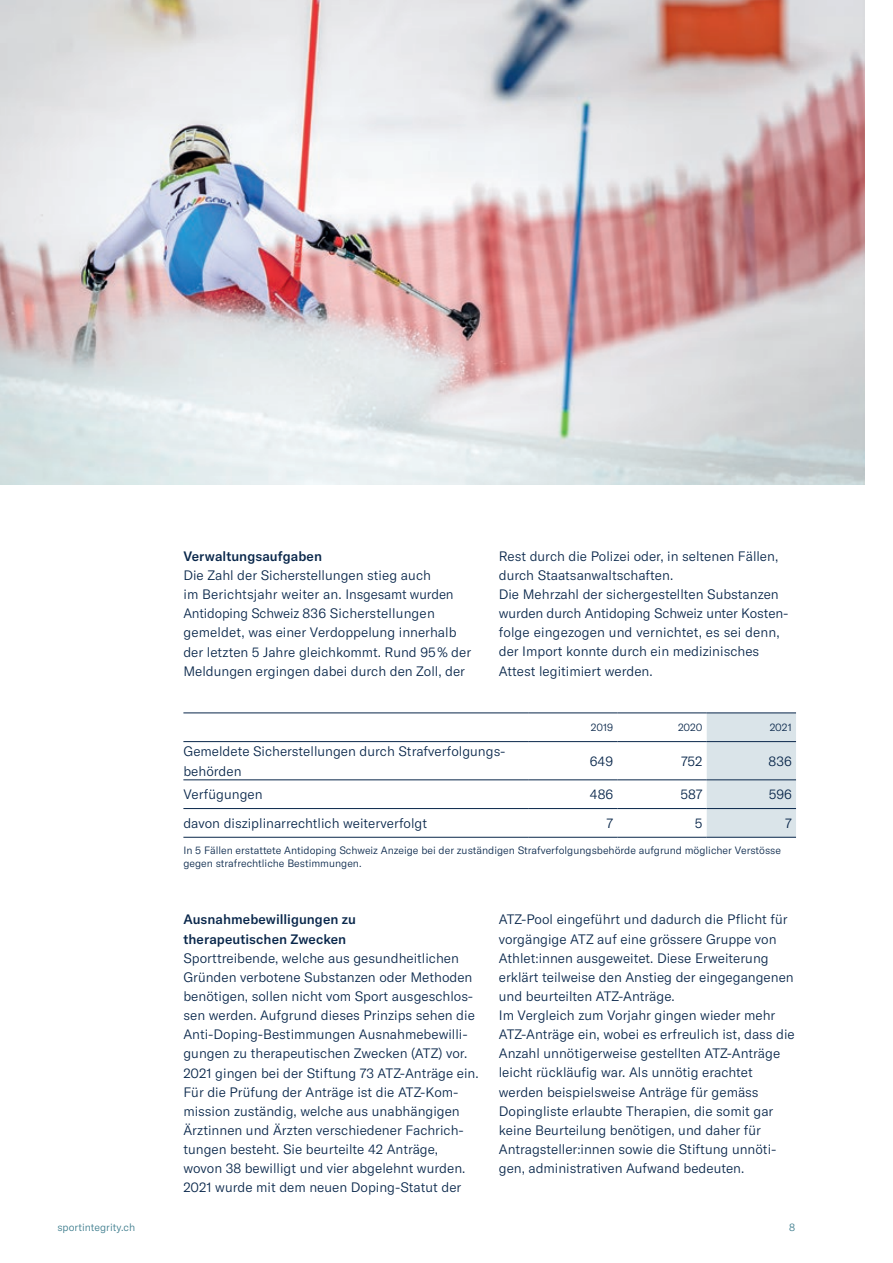
<style>
.page{position:relative;width:893px;height:1263px;background:#fff}
.page>*{position:absolute;margin:0;border:0;box-sizing:border-box;transform-origin:0 0}
.t1{font:300 13.5px/19.2px "GT America SSI";color:#08264a}
.t2{font:500 13.5px/19.2px "GT America SSI";letter-spacing:.005em;color:#08264a}
.t3{font:300 10.5px/12.6px "GT America SSI";color:#08264a}
.t4{font:300 10.5px "GT America SSI";color:#3b7b8c}
</style>
<div class="page">
<img style="left:0;top:0;width:864px;height:484px">
<div style="left:707px;top:713px;width:89px;height:124px;background:#dae4e9"></div>
<hr style="left:183px;top:712px;width:345px;height:1px;background:#08264a">
<hr style="left:528px;top:712px;width:89px;height:1px;background:#08264a">
<hr style="left:617px;top:712px;width:90px;height:1px;background:#08264a">
<hr style="left:707px;top:712px;width:89px;height:1px;background:#08264a">
<hr style="left:183px;top:741px;width:345px;height:1px;background:#08264a">
<hr style="left:528px;top:741px;width:89px;height:1px;background:#08264a">
<hr style="left:617px;top:741px;width:90px;height:1px;background:#08264a">
<hr style="left:707px;top:741px;width:89px;height:1px;background:#08264a">
<hr style="left:183px;top:779px;width:345px;height:1px;background:#08264a">
<hr style="left:528px;top:779px;width:89px;height:1px;background:#08264a">
<hr style="left:617px;top:779px;width:90px;height:1px;background:#08264a">
<hr style="left:707px;top:779px;width:89px;height:1px;background:#08264a">
<hr style="left:183px;top:808px;width:345px;height:1px;background:#08264a">
<hr style="left:528px;top:808px;width:89px;height:1px;background:#08264a">
<hr style="left:617px;top:808px;width:90px;height:1px;background:#08264a">
<hr style="left:707px;top:808px;width:89px;height:1px;background:#08264a">
<hr style="left:183px;top:837px;width:345px;height:1px;background:#08264a">
<hr style="left:528px;top:837px;width:89px;height:1px;background:#08264a">
<hr style="left:617px;top:837px;width:90px;height:1px;background:#08264a">
<hr style="left:707px;top:837px;width:89px;height:1px;background:#08264a">
<p class="t2" style="left:183px;top:546px;width:140px">Verwaltungsaufgaben</p>
<p class="t1" style="left:183px;top:566px;width:289px">Die Zahl der Sicherstellungen stieg auch<br>im Berichtsjahr weiter an. Insgesamt wurden Antidoping Schweiz 836 Sicherstellungen gemeldet, was einer Verdoppelung innerhalb der letzten 5 Jahre gleichkommt. Rund 95 % der Meldungen ergingen dabei durch den Zoll, der</p>
<p class="t1" style="left:499px;top:546px;width:291px">Rest durch die Polizei oder, in seltenen Fällen, durch Staatsanwaltschaften.<br>Die Mehrzahl der sichergestellten Substanzen wurden durch Antidoping Schweiz unter Kosten&shy;folge eingezogen und vernichtet, es sei denn, der Import konnte durch ein medizinisches Attest legitimiert werden.</p>
<p class="t3" style="left:591px;top:721px;width:24px">2019</p>
<p class="t3" style="left:678px;top:721px;width:26px">2020</p>
<p class="t3" style="left:770px;top:721px;width:24px">2021</p>
<p class="t1" style="left:183px;top:742px;width:322px">Gemeldete Sicherstellungen durch Strafverfolgungs&shy;behörden</p>
<p class="t1" style="left:590px;top:752px;width:25px">649</p>
<p class="t1" style="left:681px;top:752px;width:23px">752</p>
<p class="t1" style="left:769px;top:752px;width:25px">836</p>
<p class="t1" style="left:183px;top:785px;width:81px">Verfügungen</p>
<p class="t1" style="left:590px;top:785px;width:25px">486</p>
<p class="t1" style="left:680px;top:785px;width:23px">587</p>
<p class="t1" style="left:769px;top:785px;width:25px">596</p>
<p class="t1" style="left:183px;top:814px;width:245px">davon disziplinarrechtlich weiterverfolgt</p>
<p class="t1" style="left:606px;top:814px;width:8px">7</p>
<p class="t1" style="left:695px;top:814px;width:9px">5</p>
<p class="t1" style="left:785px;top:814px;width:8px">7</p>
<p class="t3" style="left:183px;top:844px;width:599px">In 5 Fällen erstattete Antidoping Schweiz Anzeige bei der zuständigen Strafverfolgungsbehörde aufgrund möglicher Verstösse gegen strafrechtliche Bestimmungen.</p>
<p class="t2" style="left:183px;top:910px;width:174px">Ausnahmebewilligungen zu therapeutischen Zwecken</p>
<p class="t1" style="left:183px;top:948px;width:297px">Sporttreibende, welche aus gesundheitlichen Gründen verbotene Substanzen oder Methoden benötigen, sollen nicht vom Sport ausgeschlos&shy;sen werden. Aufgrund dieses Prinzips sehen die Anti-Doping-Bestimmungen Ausnahmebewilli&shy;gungen zu therapeutischen Zwecken (ATZ) vor.<br>2021 gingen bei der Stiftung 73 ATZ-Anträge ein.<br>Für die Prüfung der Anträge ist die ATZ-Kom&shy;mission zuständig, welche aus unabhängigen Ärztinnen und Ärzten verschiedener Fachrich&shy;tungen besteht. Sie beurteilte 42 Anträge, wovon 38 bewilligt und vier abgelehnt wurden.<br>2021 wurde mit dem neuen Doping-Statut der</p>
<p class="t1" style="left:499px;top:910px;width:297px">ATZ-Pool eingeführt und dadurch die Pflicht für vorgängige ATZ auf eine grössere Gruppe von Athlet:innen ausgeweitet. Diese Erweiterung erklärt teilweise den Anstieg der eingegangenen und beurteilten ATZ-Anträge.<br>Im Vergleich zum Vorjahr gingen wieder mehr ATZ-Anträge ein, wobei es erfreulich ist, dass die Anzahl unnötigerweise gestellten ATZ-Anträge leicht rückläufig war. Als unnötig erachtet werden beispielsweise Anträge für gemäss Dopingliste erlaubte Therapien, die somit gar keine Beurteilung benötigen, und daher für Antragsteller:innen sowie die Stiftung unnöti&shy;gen, administrativen Aufwand bedeuten.</p>
<p class="t4" style="left:57px;top:1221px;width:79px">sportintegrity.ch</p>
<p class="t4" style="left:789px;top:1221px;width:8px">8</p>
</div>
